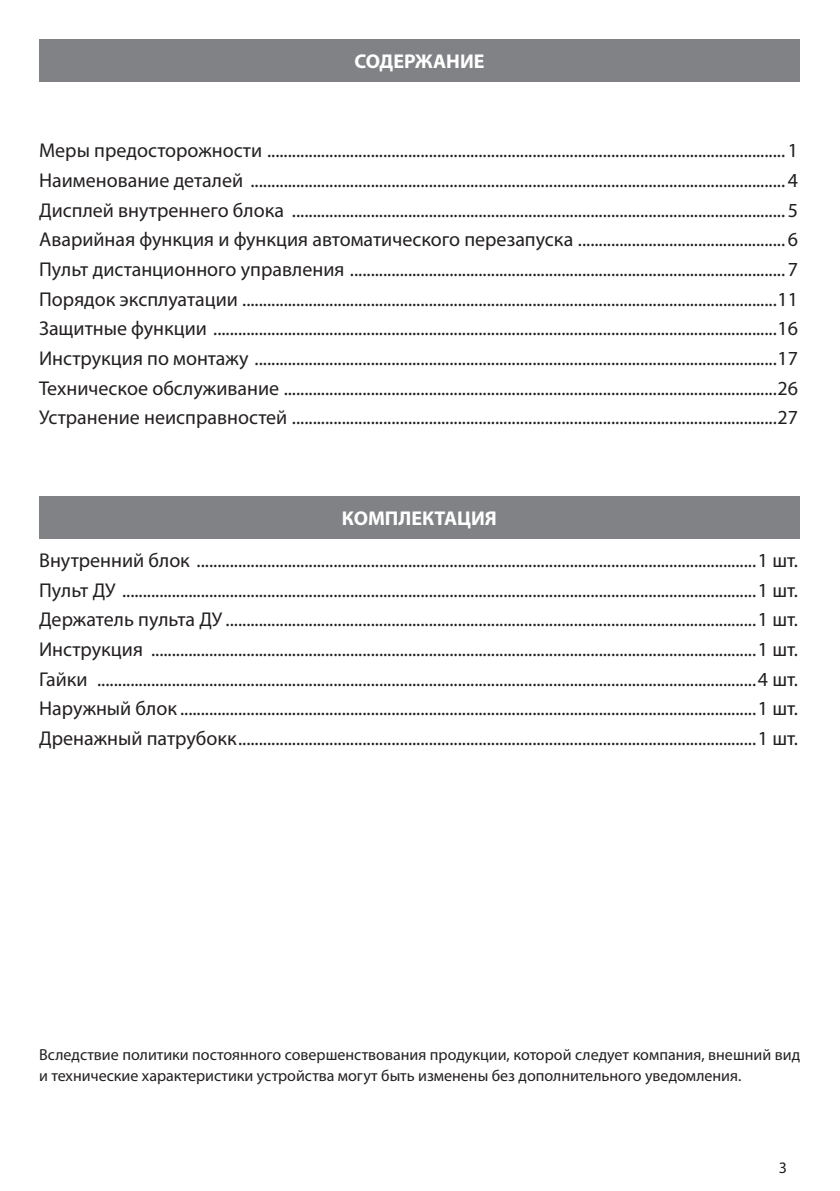
<style>
.page{position:relative;width:840px;height:1191px;background:#fff}
.page>*{position:absolute;margin:0;border:0;box-sizing:border-box;transform-origin:0 0}
.t1{font:20px/29.6px "Myriad Pro";color:#231f20;text-align:justify}
.t2{font:700 20px "Myriad Pro";color:#fff}
.t3{font:16px/20.4px "Myriad Pro";color:#231f20}
</style>
<div class="page">
<div style="left:39px;top:39px;width:760px;height:42px;background:#808285"></div>
<div style="left:39px;top:496px;width:760px;height:43px;background:#808285"></div>
<p class="t2" style="left:354px;top:48px;width:132px">СОДЕРЖАНИЕ</p>
<p class="t1" style="left:39px;top:136px;width:760px">Меры предосторожности .............................................................................................................................1<br>Наименование деталей .................................................................................................................................4<br>Дисплей внутреннего блока .......................................................................................................................5<br>Аварийная функция и функция автоматического перезапуска .................................................. 6<br>Пульт дистанционного управления .........................................................................................................7<br>Порядок эксплуатации .................................................................................................................................11<br>Защитные функции ........................................................................................................................................16<br>Инструкция по монтажу ..............................................................................................................................17<br>Техническое обслуживание .......................................................................................................................26<br>Устранение неисправностей .....................................................................................................................27</p>
<p class="t2" style="left:342px;top:505px;width:156px">КОМПЛЕКТАЦИЯ</p>
<p class="t1" style="left:39px;top:545px;width:760px">Внутренний блок .......................................................................................................................................1 шт.<br>Пульт ДУ .........................................................................................................................................................1 шт.<br>Держатель пульта ДУ ................................................................................................................................1 шт.<br>Инструкция ..................................................................................................................................................1 шт.<br>Гайки ...............................................................................................................................................................4 шт.<br>Наружный блок ...........................................................................................................................................1 шт.<br>Дренажный патрубокк.............................................................................................................................1 шт.</p>
<p class="t3" style="left:39px;top:1044px;width:762px">Вследствие политики постоянного совершенствования продукции, которой следует компания, внешний вид и технические характеристики устройства могут быть изменены без дополнительного уведомления.</p>
<p class="t3" style="left:778px;top:1157px;width:10px">3</p>
</div>
